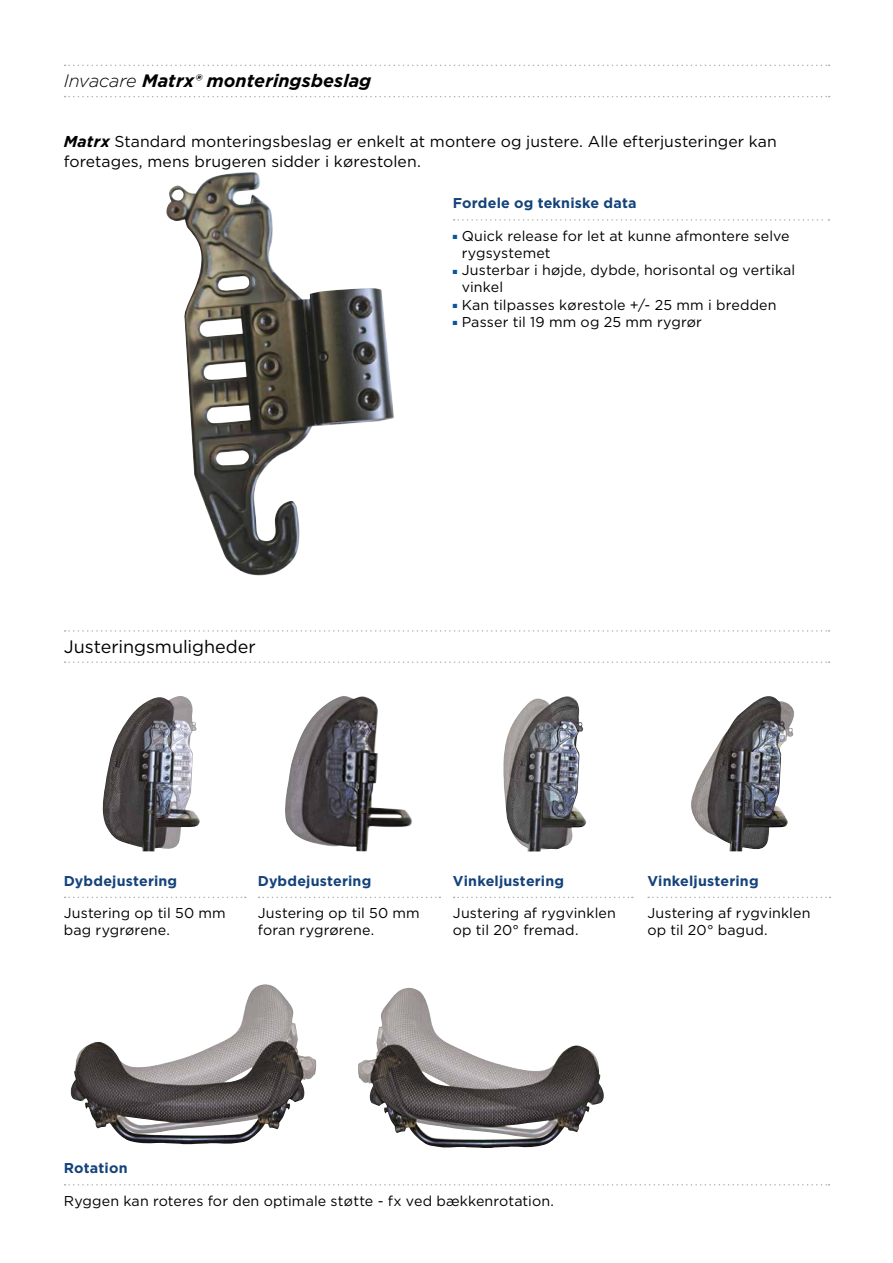
<style>
.page{position:relative;width:893px;height:1263px;background:#fff}
.page>*{position:absolute;margin:0;border:0;box-sizing:border-box;transform-origin:0 0}
.t1{font:italic 700 18px "Gotham";letter-spacing:.005em;color:#000}
.t2{font:18px "Gotham";color:#000}
.t3{font:15.75px/19.5px "Gotham";letter-spacing:.005em;color:#000}
.t4{font:14.25px/17.2px "Gotham";letter-spacing:.01em;color:#000}
.t5{font:700 14.25px "Gotham";letter-spacing:.015em;color:#14427a}
.s1{font-weight:300}
.s2{font-weight:700;font-style:italic}
.s3{color:#0755a0}
</style>
<div class="page">
<svg style="left:65px;top:65px;width:765px;height:1px"></svg>
<svg style="left:65px;top:96px;width:765px;height:1px"></svg>
<svg style="left:454px;top:219px;width:375px;height:2px"></svg>
<img style="left:166px;top:172px;width:228px;height:404px">
<svg style="left:65px;top:630px;width:764px;height:2px"></svg>
<svg style="left:65px;top:661px;width:764px;height:2px"></svg>
<img style="left:102px;top:696px;width:98px;height:155px">
<svg style="left:65px;top:897px;width:181px;height:1px"></svg>
<img style="left:285px;top:696px;width:127px;height:156px">
<img style="left:503px;top:696px;width:83px;height:155px">
<svg style="left:259px;top:897px;width:181px;height:1px"></svg>
<svg style="left:454px;top:897px;width:179px;height:1px"></svg>
<img style="left:691px;top:696px;width:103px;height:155px">
<svg style="left:648px;top:897px;width:182px;height:1px"></svg>
<img style="left:70px;top:984px;width:247px;height:160px">
<svg style="left:65px;top:1184px;width:764px;height:1px"></svg>
<img style="left:358px;top:988px;width:246px;height:160px">
<p class="t1" style="left:64px;top:69px;width:309px"><span class="s1">Invacare</span> Matrx® monteringsbeslag</p>
<p class="t3" style="left:64px;top:132px;width:714px"><span class="s2">Matrx</span> Standard monteringsbeslag er enkelt at montere og justere. Alle efterjusteringer kan foretages, mens brugeren sidder i kørestolen.</p>
<p class="t5" style="left:453px;top:194px;width:185px">Fordele og tekniske data</p>
<p class="t4" style="left:462px;top:227px;width:329px;text-indent:-9px"><span class="s3">■</span> Quick release for let at kunne afmontere selve rygsystemet</p>
<p class="t4" style="left:462px;top:261px;width:335px;text-indent:-9px"><span class="s3">■</span> Justerbar i højde, dybde, horisontal og vertikal vinkel</p>
<p class="t4" style="left:453px;top:296px;width:325px"><span class="s3">■</span> Kan tilpasses kørestole +/- 25 mm i bredden</p>
<p class="t4" style="left:453px;top:313px;width:251px"><span class="s3">■</span> Passer til 19 mm og 25 mm rygrør</p>
<p class="t2" style="left:64px;top:635px;width:194px">Justeringsmuligheder</p>
<p class="t5" style="left:64px;top:871px;width:115px">Dybdejustering</p>
<p class="t4" style="left:64px;top:904px;width:164px">Justering op til 50 mm bag rygrørene.</p>
<p class="t5" style="left:258px;top:871px;width:115px">Dybdejustering</p>
<p class="t4" style="left:258px;top:904px;width:164px">Justering op til 50 mm foran rygrørene.</p>
<p class="t5" style="left:453px;top:871px;width:113px">Vinkeljustering</p>
<p class="t4" style="left:453px;top:904px;width:165px">Justering af rygvinklen op til 20° fremad.</p>
<p class="t5" style="left:647px;top:871px;width:113px">Vinkeljustering</p>
<p class="t4" style="left:647px;top:904px;width:165px">Justering af rygvinklen op til 20° bagud.</p>
<p class="t5" style="left:64px;top:1159px;width:65px">Rotation</p>
<p class="t4" style="left:64px;top:1191px;width:492px">Ryggen kan roteres for den optimale støtte - fx ved bækkenrotation.</p>
</div>
